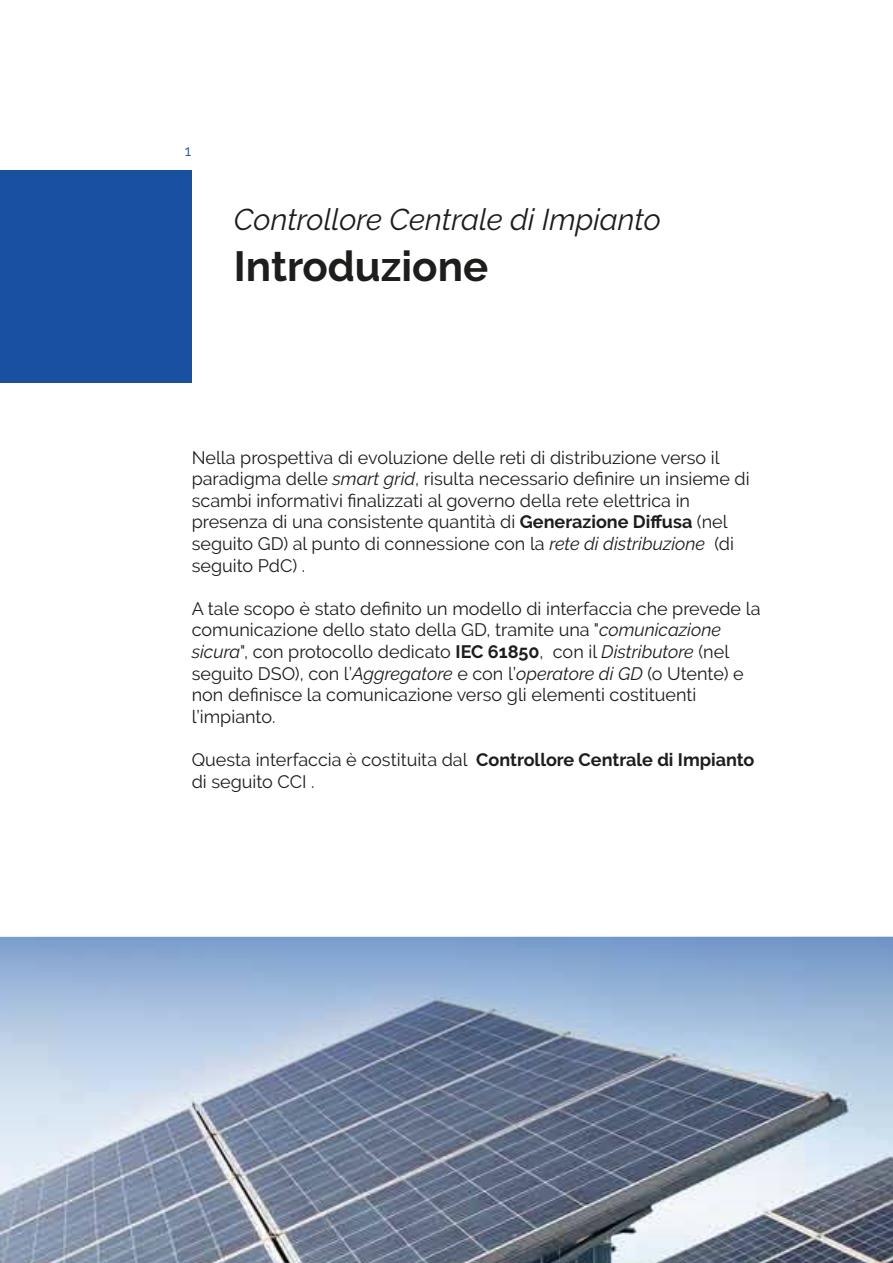
<style>
.page{position:relative;width:893px;height:1263px;background:#fff}
.page>*{position:absolute;margin:0;border:0;box-sizing:border-box;transform-origin:0 0}
.t1{font:700 42px "Raleway";color:#1d1d1b}
.t2{font:italic 30px "Raleway";color:#1d1d1b}
.t3{font:18px/21.6px "Raleway";color:#1d1d1b}
.t4{font:15px "Raleway";color:#1951a0}
.s1{font-style:italic}
.s2{font-weight:700}
</style>
<div class="page">
<svg style="left:0;top:937px;width:893px;height:325px;background:#8c9db5"></svg>
<div style="left:0;top:170px;width:191px;height:213px;background:#1951a0"></div>
<p class="t4" style="left:185px;top:142px;width:8px">1</p>
<h2 class="t2" style="left:234px;top:202px;width:429px">Controllore Centrale di Impianto</h2>
<h1 class="t1" style="left:234px;top:242px;width:256px">Introduzione</h1>
<p class="t3" style="left:192px;top:446px;width:559px">Nella prospettiva di evoluzione delle reti di distribuzione verso il paradigma delle <span class="s1">smart grid</span>, risulta necessario definire un insieme di scambi informativi finalizzati al governo della rete elettrica in presenza di una consistente quantità di <span class="s2">Generazione Diffusa</span> (nel seguito GD) al punto di connessione con la <span class="s1">rete di distribuzione</span> (di seguito PdC) .</p>
<p class="t3" style="left:192px;top:598px;width:570px">A tale scopo è stato definito un modello di interfaccia che prevede la comunicazione dello stato della GD, tramite una "<span class="s1">comunicazione sicura</span>", con protocollo dedicato <span class="s2">IEC 61850</span>, con il <span class="s1">Distributore</span> (nel seguito DSO), con l’<span class="s1">Aggregatore</span> e con l’<span class="s1">operatore di GD</span> (o Utente) e non definisce la comunicazione verso gli elementi costituenti l’impianto.</p>
<p class="t3" style="left:192px;top:749px;width:564px">Questa interfaccia è costituita dal <span class="s2">Controllore Centrale di Impianto </span>di seguito CCI .</p>
</div>
